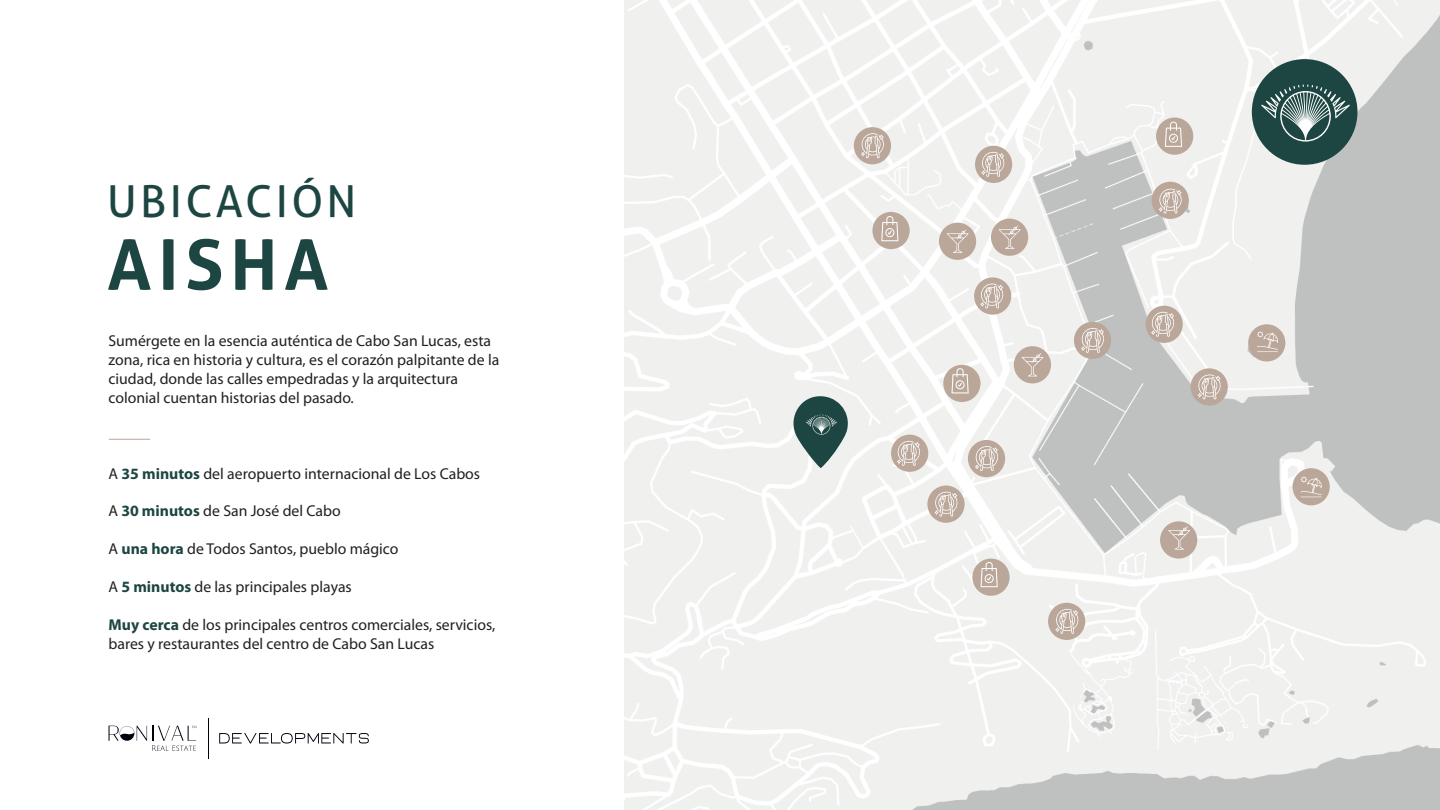
<style>
.page{position:relative;width:1440px;height:810px;background:#fff}
.page>*{position:absolute;margin:0;border:0;box-sizing:border-box;transform-origin:0 0}
.t1{font:700 69.45px "Aller";letter-spacing:.1em;color:#1d4642}
.t2{font:44.03px "Aller";letter-spacing:.075em;color:#1d4642}
.t3{font:15.75px/18.9px "Myriad Pro";color:#221f1f}
.s1{font-weight:700;color:#1d4642}
</style>
<div class="page">
<img style="left:625px;top:0;width:815px;height:810px">
<hr style="left:109px;top:439px;width:41px;height:1px;background:#baa79a">
<svg style="left:788px;top:395px;width:63px;height:73px"></svg>
<div style="left:872px;top:212px;width:38px;height:37px;background:#baa79a;border-radius:50%"></div>
<div style="left:854px;top:127px;width:37px;height:37px;background:#baa79a;border-radius:50%"></div>
<div style="left:975px;top:146px;width:37px;height:37px;background:#baa79a;border-radius:50%"></div>
<div style="left:1156px;top:118px;width:37px;height:37px;background:#baa79a;border-radius:50%"></div>
<div style="left:1152px;top:182px;width:37px;height:37px;background:#baa79a;border-radius:50%"></div>
<div style="left:1146px;top:306px;width:37px;height:37px;background:#baa79a;border-radius:50%"></div>
<div style="left:1191px;top:368px;width:37px;height:38px;background:#baa79a;border-radius:50%"></div>
<div style="left:1248px;top:324px;width:37px;height:38px;background:#baa79a;border-radius:50%"></div>
<div style="left:1293px;top:468px;width:37px;height:37px;background:#baa79a;border-radius:50%"></div>
<div style="left:1160px;top:521px;width:37px;height:38px;background:#baa79a;border-radius:50%"></div>
<div style="left:1048px;top:603px;width:37px;height:37px;background:#baa79a;border-radius:50%"></div>
<div style="left:972px;top:559px;width:38px;height:37px;background:#baa79a;border-radius:50%"></div>
<div style="left:891px;top:435px;width:37px;height:37px;background:#baa79a;border-radius:50%"></div>
<div style="left:927px;top:486px;width:38px;height:37px;background:#baa79a;border-radius:50%"></div>
<div style="left:943px;top:365px;width:38px;height:37px;background:#baa79a;border-radius:50%"></div>
<div style="left:1014px;top:346px;width:37px;height:37px;background:#baa79a;border-radius:50%"></div>
<div style="left:974px;top:277px;width:37px;height:38px;background:#baa79a;border-radius:50%"></div>
<div style="left:1074px;top:322px;width:37px;height:37px;background:#baa79a;border-radius:50%"></div>
<div style="left:968px;top:440px;width:37px;height:37px;background:#baa79a;border-radius:50%"></div>
<svg style="left:1052px;top:608px;width:27px;height:26px"></svg>
<svg style="left:971px;top:445px;width:27px;height:27px"></svg>
<svg style="left:893px;top:440px;width:27px;height:26px"></svg>
<svg style="left:931px;top:491px;width:27px;height:26px"></svg>
<svg style="left:977px;top:282px;width:27px;height:27px"></svg>
<svg style="left:1077px;top:327px;width:27px;height:26px"></svg>
<svg style="left:1155px;top:188px;width:27px;height:26px"></svg>
<svg style="left:978px;top:151px;width:27px;height:26px"></svg>
<svg style="left:857px;top:132px;width:27px;height:27px"></svg>
<svg style="left:1147px;top:311px;width:27px;height:26px"></svg>
<svg style="left:1194px;top:373px;width:28px;height:27px"></svg>
<svg style="left:881px;top:216px;width:17px;height:25px"></svg>
<svg style="left:1165px;top:121px;width:17px;height:26px"></svg>
<svg style="left:981px;top:561px;width:17px;height:26px"></svg>
<svg style="left:952px;top:368px;width:17px;height:25px"></svg>
<svg style="left:1022px;top:353px;width:22px;height:23px"></svg>
<div style="left:991px;top:219px;width:37px;height:37px;background:#baa79a;border-radius:50%"></div>
<svg style="left:999px;top:225px;width:22px;height:24px"></svg>
<svg style="left:1168px;top:526px;width:22px;height:24px"></svg>
<div style="left:939px;top:223px;width:37px;height:37px;background:#baa79a;border-radius:50%"></div>
<svg style="left:947px;top:229px;width:22px;height:24px"></svg>
<svg style="left:1257px;top:331px;width:21px;height:21px"></svg>
<svg style="left:1301px;top:476px;width:21px;height:22px"></svg>
<div style="left:1252px;top:59px;width:105px;height:106px;background:#1d4642;border-radius:50%"></div>
<svg style="left:1261px;top:85px;width:89px;height:57px"></svg>
<svg style="left:219px;top:733px;width:150px;height:11px"></svg>
<svg style="left:109px;top:725px;width:87px;height:26px"></svg>
<hr style="left:208px;top:718px;width:1px;height:41px;background:#00000d">
<h2 class="t2" style="left:107px;top:175px;width:251px">UBICACIÓN</h2>
<h1 class="t1" style="left:107px;top:226px;width:223px">AISHA</h1>
<p class="t3" style="left:109px;top:332px;width:392px">Sumérgete en la esencia auténtica de Cabo San Lucas, esta zona, rica en historia y cultura, es el corazón palpitante de la ciudad, donde las calles empedradas y la arquitectura colonial cuentan historias del pasado.</p>
<p class="t3" style="left:109px;top:464px;width:373px">A <span class="s1">35 minutos</span> del aeropuerto internacional de Los Cabos</p>
<p class="t3" style="left:109px;top:502px;width:234px">A <span class="s1">30 minutos</span> de San José del Cabo</p>
<p class="t3" style="left:109px;top:540px;width:292px">A <span class="s1">una hora</span> de Todos Santos, pueblo mágico</p>
<p class="t3" style="left:109px;top:578px;width:245px">A <span class="s1">5 minutos</span> de las principales playas</p>
<p class="t3" style="left:109px;top:616px;width:388px"><span class="s1">Muy cerca</span> de los principales centros comerciales, servicios, bares y restaurantes del centro de Cabo San Lucas</p>
</div>
